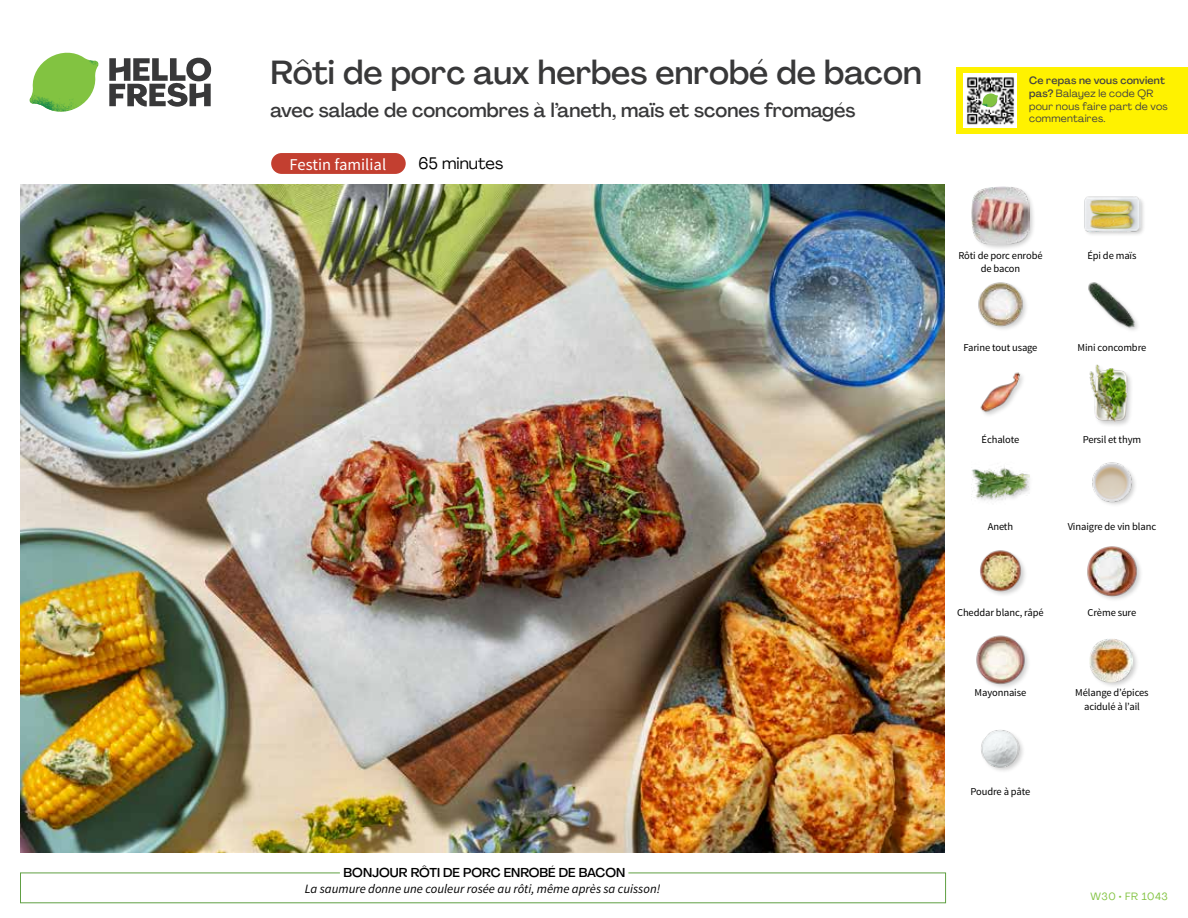
<style>
.page{position:relative;width:1188px;height:918px;background:#fff}
.page>*{position:absolute;margin:0;border:0;box-sizing:border-box;transform-origin:0 0}
.t1{font:500 33px "Agrandir";color:#383839}
.t2{font:500 19.5px "Agrandir";color:#383839}
.t3{font:16.5px "Source Sans Pro";color:#fff}
.t4{font:16.5px "Agrandir";color:#000}
.t5{font:italic 12.75px "Source Sans Pro";color:#000}
.t6{font:500 12.75px "Agrandir";color:#000}
.t7{font:10.5px/13.5px "Source Sans Pro";letter-spacing:-.01em;color:#000;text-align:center}
.t8{font:10.5px/12.8px "Agrandir";letter-spacing:.02em;color:#414042}
.t9{font:10.5px "Agrandir";letter-spacing:.05em;color:#82c341}
.s1{font-weight:500}
</style>
<div class="page">
<svg style="left:109px;top:57px;width:102px;height:50px"></svg>
<svg style="left:34px;top:53px;width:62px;height:40px"></svg>
<img style="left:67px;top:53px;width:32px;height:26px">
<img style="left:33px;top:75px;width:59px;height:11px">
<img style="left:29px;top:79px;width:61px;height:33px">
<img style="left:65px;top:86px;width:27px;height:25px">
<div style="left:20px;top:873px;width:926px;height:30px;border:1px solid #609f43"></div>
<div style="left:340px;top:865px;width:288px;height:15px;background:#fff"></div>
<img style="left:21px;top:184px;width:924px;height:668px">
<div style="left:271px;top:153px;width:135px;height:21px;background:#c33f30;border-radius:10px"></div>
<img style="left:981px;top:730px;width:42px;height:41px">
<div style="left:1088px;top:638px;width:52px;height:51px;background:#000;opacity:.2"></div>
<img style="left:1090px;top:639px;width:43px;height:43px">
<img style="left:976px;top:635px;width:53px;height:52px">
<img style="left:1087px;top:546px;width:54px;height:54px">
<img style="left:980px;top:550px;width:45px;height:45px">
<img style="left:1092px;top:462px;width:43px;height:43px">
<img style="left:972px;top:467px;width:57px;height:34px">
<div style="left:1089px;top:363px;width:45px;height:66px;background:#000;opacity:.2"></div>
<img style="left:1089px;top:364px;width:45px;height:58px">
<img style="left:980px;top:372px;width:43px;height:43px">
<img style="left:1088px;top:282px;width:50px;height:48px">
<img style="left:978px;top:282px;width:48px;height:47px">
<div style="left:1083px;top:196px;width:63px;height:41px;background:#000;opacity:.2"></div>
<img style="left:1083px;top:196px;width:58px;height:41px">
<div style="left:970px;top:186px;width:66px;height:65px;background:#000;opacity:.2"></div>
<img style="left:972px;top:187px;width:57px;height:57px">
<div style="left:956px;top:67px;width:232px;height:67px;background:#fff200"></div>
<img style="left:964px;top:74px;width:52px;height:54px">
<svg style="left:982px;top:93px;width:16px;height:14px"></svg>
<h1 class="t1" style="left:271px;top:52px;width:653px">Rôti de porc aux herbes enrobé de bacon</h1>
<h2 class="t2" style="left:271px;top:98px;width:586px">avec salade de concombres à l’aneth, maïs et scones fromagés</h2>
<h3 class="t3" style="left:290px;top:154px;width:98px">Festin familial</h3>
<h3 class="t4" style="left:418px;top:153px;width:86px">65 minutes</h3>
<p class="t6" style="left:344px;top:864px;width:283px">BONJOUR RÔTI DE PORC ENROBÉ DE BACON</p>
<p class="t5" style="left:305px;top:881px;width:357px">La saumure donne une couleur rosée au rôti, même après sa cuisson!</p>
<p class="t8" style="left:1029px;top:74px;width:140px"><span class="s1">Ce repas ne vous convient pas?</span> Balayez le code QR pour nous faire part de vos commentaires.</p>
<p class="t7" style="left:958px;top:249px;width:86px">Rôti de porc enrobé de bacon</p>
<p class="t7" style="left:963px;top:341px;width:76px">Farine tout usage</p>
<p class="t7" style="left:1087px;top:249px;width:51px">Épi de maïs</p>
<p class="t7" style="left:1078px;top:341px;width:70px">Mini concombre</p>
<p class="t7" style="left:982px;top:433px;width:39px">Échalote</p>
<p class="t7" style="left:1083px;top:433px;width:60px">Persil et thym</p>
<p class="t7" style="left:988px;top:520px;width:27px">Aneth</p>
<p class="t7" style="left:1068px;top:520px;width:90px">Vinaigre de vin blanc</p>
<p class="t7" style="left:957px;top:606px;width:88px">Cheddar blanc, râpé</p>
<p class="t7" style="left:975px;top:686px;width:53px">Mayonnaise</p>
<p class="t7" style="left:1088px;top:606px;width:50px">Crème sure</p>
<p class="t7" style="left:1075px;top:686px;width:75px">Mélange d’épices acidulé à l’ail</p>
<p class="t7" style="left:971px;top:785px;width:61px">Poudre à pâte</p>
<p class="t9" style="left:1091px;top:890px;width:79px">W30 • FR 1043</p>
</div>
